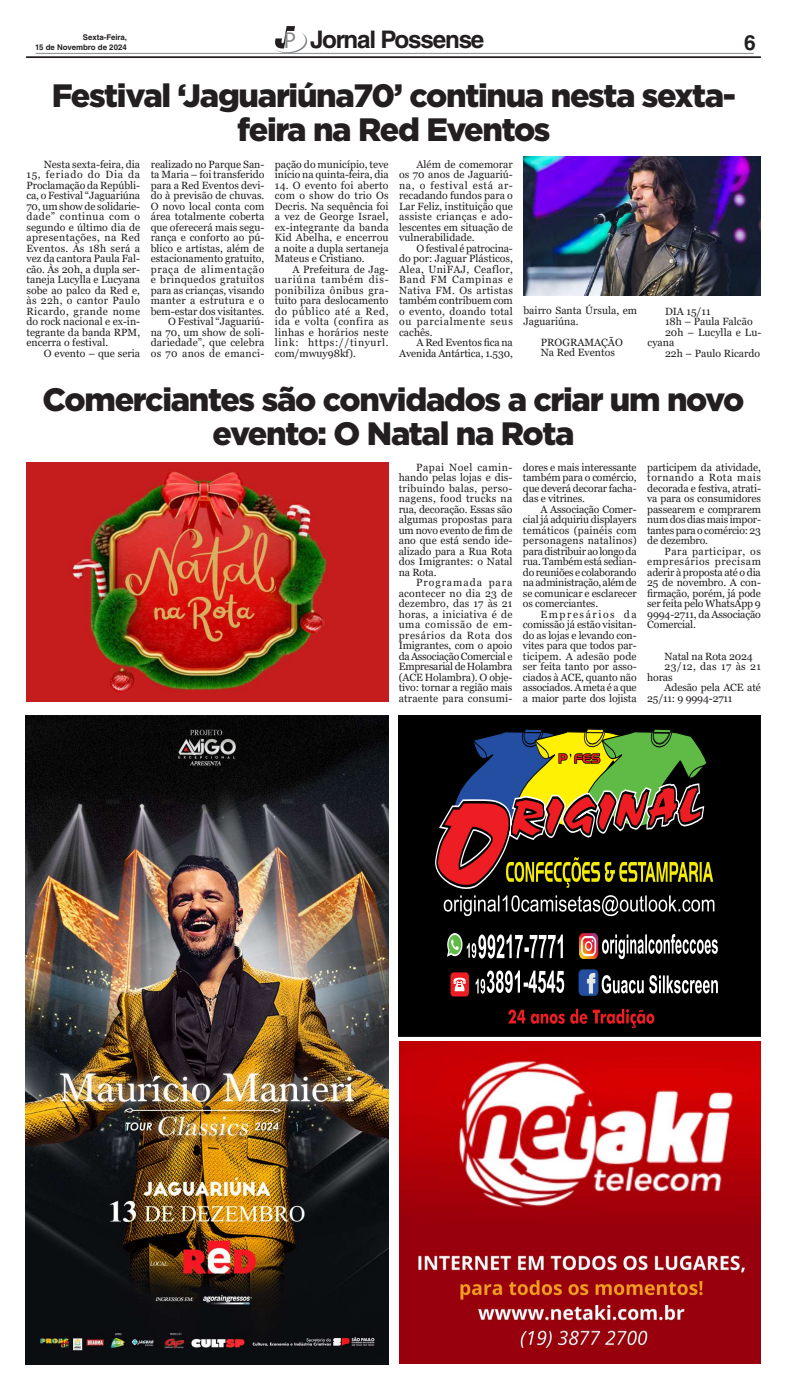
<style>
.page{position:relative;width:787px;height:1389px;background:#fff}
.page>*{position:absolute;margin:0;border:0;box-sizing:border-box;transform-origin:0 0}
.t1{font:900 32.38px/34.1px "Gotham";letter-spacing:-.04em;color:#231f20;text-align:center}
.t2{font:700 24.24px "Helvetica LT Std";letter-spacing:-.05em;color:#231f20}
.t3{font:700 21px "Helvetica LT Std";color:#231f20}
.t4{font:10.5px/10.5px "Georgia";color:#231f20;text-align:justify}
.t5{font:10.5px "Georgia";letter-spacing:.03em;color:#231f20}
.t6{font:700 7.88px/9.5px "Helvetica LT Std";color:#231f20;text-align:right}
.s1{font-family:"Myriad Pro";font-weight:400;font-size:23.01px;color:#86888b}
</style>
<div class="page">
<hr style="left:26px;top:56px;width:734px;height:2px;background:#231f20">
<svg style="left:274px;top:26px;width:33px;height:27px"></svg>
<hr style="left:36px;top:53px;width:717px;height:1px;background:#86888b">
<img style="left:26px;top:715px;width:362px;height:649px">
<img style="left:399px;top:1042px;width:361px;height:322px">
<div style="left:398px;top:715px;width:362px;height:322px;background:#000"></div>
<svg style="left:434px;top:724px;width:280px;height:192px;background:#544426"></svg>
<svg style="left:475px;top:971px;width:89px;height:23px"></svg>
<svg style="left:447px;top:933px;width:115px;height:26px"></svg>
<svg style="left:579px;top:933px;width:138px;height:26px"></svg>
<svg style="left:450px;top:972px;width:19px;height:24px"></svg>
<svg style="left:578px;top:970px;width:139px;height:25px;background:#464b54"></svg>
<svg style="left:508px;top:1009px;width:146px;height:19px;background:#49080a"></svg>
<img style="left:523px;top:157px;width:237px;height:138px">
<img style="left:26px;top:463px;width:362px;height:238px">
<p class="t6" style="left:35px;top:33px;width:93px">Sexta-Feira,<br>15 de Novembro de 2024</p>
<h2 class="t2" style="left:283px;top:25px;width:202px"><span class="s1">P</span> Jornal Possense</h2>
<h3 class="t3" style="left:743px;top:30px;width:13px">6</h3>
<h1 class="t1" style="left:52px;top:78px;width:685px">Festival ‘Jaguariúna70’ continua nesta sexta&shy;feira na Red Eventos</h1>
<p class="t4" style="left:26px;top:159px;width:115px;text-indent:17px">Nesta sexta-feira, dia 15, feriado do Dia da Proclamação da Repúbli&shy;ca, o Festival “Jaguariúna 70, um show de solidarie&shy;dade” continua com o segundo e último dia de apresentações, na Red Eventos. Às 18h será a vez da cantora Paula Fal&shy;cão. Às 20h, a dupla ser&shy;taneja Lucylla e Lucyana sobe ao palco da Red e, às 22h, o cantor Paulo Ricardo, grande nome do rock nacional e ex-in&shy;tegrante da banda RPM, encerra o festival.</p>
<p class="t4" style="left:44px;top:348px;width:98px">O evento – que seria</p>
<p class="t4" style="left:151px;top:159px;width:115px;text-align:right">realizado no Parque San&shy;ta Maria – foi transferido para a Red Eventos devi&shy;do à previsão de chuvas.<br>O novo local conta com área totalmente coberta que oferecerá mais segu&shy;rança e conforto ao pú&shy;blico e artistas, além de estacionamento gratuito, praça de alimentação e brinquedos gratuitos para as crianças, visando manter a estrutura e o bem-estar dos visitantes.<br>O Festival “Jaguariú-<br>na 70, um show de soli&shy;dariedade”, que celebra os 70 anos de emanci-</p>
<p class="t4" style="left:275px;top:159px;width:115px">pação do município, teve início na quinta-feira, dia</p>
<p class="t4" style="left:275px;top:180px;width:115px">14. O evento foi aberto com o show do trio Os Decris. Na sequência foi a vez de George Israel, ex-integrante da banda Kid Abelha, e encerrou a noite a dupla sertaneja Mateus e Cristiano.</p>
<p class="t4" style="left:275px;top:264px;width:115px;text-indent:17px">A Prefeitura de Jag&shy;uariúna também dis&shy;ponibiliza ônibus gra&shy;tuito para deslocamento do público até a Red, ida e volta (confira as linhas e horários neste link: https://tinyurl. com/mwuy98kf).</p>
<p class="t4" style="left:399px;top:159px;width:115px;text-indent:17px">Além de comemorar os 70 anos de Jaguariú&shy;na, o festival está ar&shy;recadando fundos para o Lar Feliz, instituição que assiste crianças e ado&shy;lescentes em situação de vulnerabilidade.</p>
<p class="t4" style="left:399px;top:243px;width:115px;text-indent:17px">O festival é patrocina&shy;do por: Jaguar Plásticos, Alea, UniFAJ, Ceaflor, Band FM Campinas e Nativa FM. Os artistas também contribuem com o evento, doando total ou parcialmente seus cachês.</p>
<p class="t4" style="left:399px;top:337px;width:115px;text-align:right">A Red Eventos fica na<br>Avenida Antártica, 1.530,</p>
<p class="t4" style="left:523px;top:306px;width:115px">bairro Santa Úrsula, em<br>Jaguariúna.</p>
<p class="t4" style="left:540px;top:337px;width:83px">PROGRAMAÇÃO<br>Na Red Eventos</p>
<p class="t4" style="left:664px;top:306px;width:47px">DIA 15/11</p>
<p class="t4" style="left:664px;top:316px;width:89px">18h – Paula Falcão</p>
<p class="t4" style="left:664px;top:327px;width:98px">20h – Lucylla e Lu-</p>
<p class="t4" style="left:647px;top:337px;width:28px">cyana</p>
<p class="t4" style="left:664px;top:348px;width:97px">22h – Paulo Ricardo</p>
<h1 class="t1" style="left:42px;top:381px;width:703px">Comerciantes são convidados a criar um novo evento: O Natal na Rota</h1>
<p class="t4" style="left:398px;top:462px;width:115px;text-indent:17px">Papai Noel camin&shy;hando pelas lojas e dis&shy;tribuindo balas, perso&shy;nagens, food trucks na rua, decoração. Essas são algumas propostas para um novo evento de fim de ano que está sendo ide&shy;alizado para a Rua Rota dos Imigrantes: o Natal na Rota.</p>
<p class="t4" style="left:398px;top:578px;width:115px;text-indent:17px">Programada para acontecer no dia 23 de dezembro, das 17 às 21 horas, a iniciativa é de uma comissão de em&shy;presários da Rota dos Imigrantes, com o apoio da Associação Comercial e Empresarial de Holambra (ACE Holambra). O obje&shy;tivo: tornar a região mais atraente para consumi-</p>
<p class="t4" style="left:522px;top:462px;width:115px">dores e mais interessante também para o comércio, que deverá decorar facha&shy;das e vitrines.</p>
<p class="t4" style="left:522px;top:504px;width:115px;text-indent:17px">A Associação Comer&shy;cial já adquiriu displayers temáticos (painéis com personagens natalinos) para distribuir ao longo da rua. Também está sedian&shy;do reuniões e colaborando na administração, além de se comunicar e esclarecer os comerciantes.</p>
<p class="t4" style="left:522px;top:609px;width:115px;text-indent:17px">Empresários da comissão já estão visitan&shy;do as lojas e levando con&shy;vites para que todos par&shy;ticipem. A adesão pode ser feita tanto por asso&shy;ciados à ACE, quanto não associados. A meta é a que a maior parte dos lojista</p>
<p class="t4" style="left:647px;top:462px;width:115px">participem da atividade, tornando a Rota mais decorada e festiva, atrati&shy;va para os consumidores passearem e comprarem num dos dias mais impor&shy;tantes para o comércio: 23 de dezembro.</p>
<p class="t4" style="left:647px;top:546px;width:115px;text-indent:17px">Para participar, os empresários precisam aderir à proposta até o dia 25 de novembro. A con&shy;firmação, porém, já pode ser feita pelo WhatsApp 9<br>9994-2711, da Associação Comercial.</p>
<p class="t4" style="left:664px;top:651px;width:90px">Natal na Rota 2024</p>
<p class="t5" style="left:664px;top:660px;width:98px">23/12, das 17 às 21</p>
<p class="t4" style="left:647px;top:672px;width:27px">horas</p>
<p class="t4" style="left:664px;top:683px;width:98px">Adesão pela ACE até</p>
<p class="t4" style="left:647px;top:693px;width:87px">25/11: 9 9994-2711</p>
</div>
